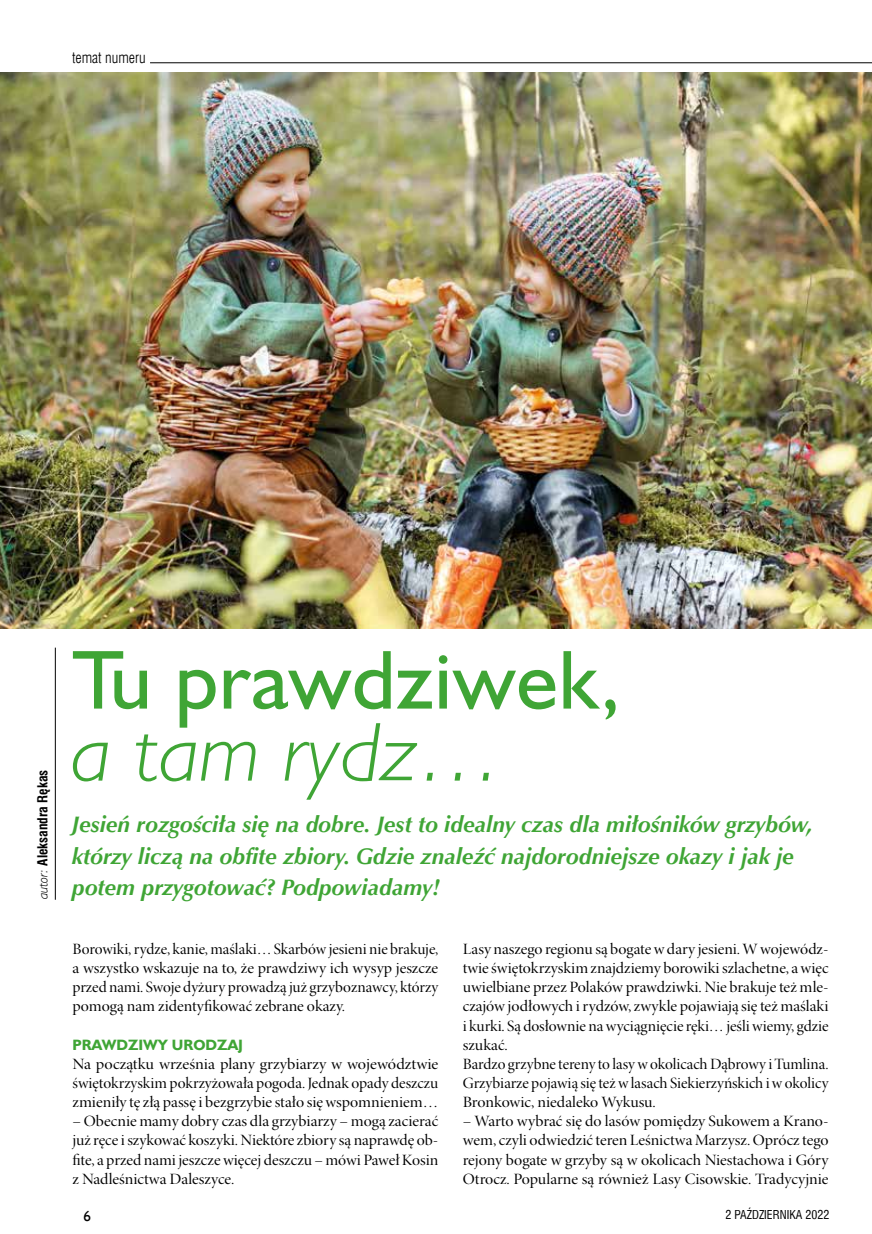
<style>
.page{position:relative;width:872px;height:1234px;background:#fff}
.page>*{position:absolute;margin:0;border:0;box-sizing:border-box;transform-origin:0 0}
.t1{font:84px "Humanst 521 EUX";letter-spacing:.01em;color:#3fa535}
.t2{font:italic 84px "Humanst 521 Lt EUX";letter-spacing:.01em;color:#3fa535}
.t3{font:italic 700 22.5px/31.5px "Zapf Humnst EUX";color:#3fa535}
.t4{font:15.75px/19.2px "Minion Pro Disp";color:#000;text-align:justify;scale:1.06 1}
.t5{font:15.75px/19.2px "Minion Pro Disp";color:#000;text-align:justify}
.t6{font:15.75px/19.2px "Minion Pro Disp";color:#000;text-align:justify;scale:1.09 1}
.t7{font:700 15px "Humanst 521 EUX";color:#3fa535}
.t8{font:15px "Swis 721 Lt Cn EUX";color:#000}
.t9{font:15px "Humanst 521 EUX";color:#000}
.t10{font:700 13.5px "Swis 721 Cn EUX";color:#000}
.t11{font:12px "Swis 721 Cn EUX";color:#000}
.s1{font-family:"Humanst 521 Lt EUX";font-weight:400;font-style:italic}
</style>
<div class="page">
<img style="left:0;top:72px;width:872px;height:556px">
<hr style="left:150px;top:62px;width:722px;height:1px;background:#000">
<hr style="left:55px;top:647px;width:1px;height:252px;background:#000">
<p class="t8" style="left:72px;top:49px;width:75px">temat numeru</p>
<p class="t10" style="left:35px;top:899px;width:131px;rotate:-90deg"><span class="s1">autor:</span> Aleksandra Rękas</p>
<h1 class="t1" style="left:72px;top:628px;width:550px">Tu prawdziwek,</h1>
<h1 class="t2" style="left:72px;top:701px;width:432px">a tam rydz…</h1>
<h2 class="t3" style="left:72px;top:809px;width:742px">Jesień rozgościła się na dobre. Jest to idealny czas dla miłośników grzybów, którzy liczą na obfite zbiory. Gdzie znaleźć najdorodniejsze okazy i jak je potem przygotować? Podpowiadamy!</h2>
<p class="t5" style="left:72px;top:939px;width:367px">Borowiki, rydze, kanie, maślaki… Skarbów jesieni nie brakuje, a wszystko wskazuje na to, że prawdziwy ich wysyp jeszcze przed nami. Swoje dyżury prowadzą już grzyboznawcy, którzy pomogą nam zidentyfikować zebrane okazy.</p>
<p class="t7" style="left:72px;top:1035px;width:172px">PRAWDZIWY URODZAJ</p>
<p class="t6" style="left:72px;top:1054px;width:337px">Na początku września plany grzybiarzy w województwie świętokrzyskim pokrzyżowała pogoda. Jednak opady deszczu zmieniły tę złą passę i bezgrzybie stało się wspomnieniem…</p>
<p class="t4" style="left:72px;top:1111px;width:347px">– Obecnie mamy dobry czas dla grzybiarzy – mogą zacierać już ręce iszykować koszyki. Niektóre zbiory są naprawdę ob&shy;fite, a przed nami jeszcze więcej deszczu – mówi Paweł Kosin z Nadleśnictwa Daleszyce.</p>
<p class="t4" style="left:463px;top:939px;width:346px;text-align:left">Lasy naszego regionu są bogate wdary jesieni. Wwojewódz&shy;twie świętokrzyskim znajdziemy borowiki szlachetne, awięc uwielbiane przez Polaków prawdziwki. Nie brakuje też mle&shy;czajów jodłowych irydzów, zwykle pojawiają się też maślaki i kurki. Są dosłownie na wyciągnięcie ręki… jeśli wiemy, gdzie szukać.<br>Bardzo grzybne tereny to lasy wokolicach Dąbrowy iTumlina.<br>Grzybiarze pojawią się też wlasach Siekierzyńskich iwokolicy Bronkowic, niedaleko Wykusu.</p>
<p class="t4" style="left:463px;top:1111px;width:346px">– Warto wybrać się do lasów pomiędzy Sukowem a Krano&shy;wem, czyli odwiedzić teren Leśnictwa Marzysz. Oprócz tego rejony bogate w grzyby są w okolicach Niestachowa i Góry Otrocz. Popularne są również Lasy Cisowskie. Tradycyjnie</p>
<p class="t9" style="left:83px;top:1206px;width:9px">6</p>
<p class="t11" style="left:725px;top:1206px;width:105px">2 PAŹDZIERNIKA 2022</p>
</div>
